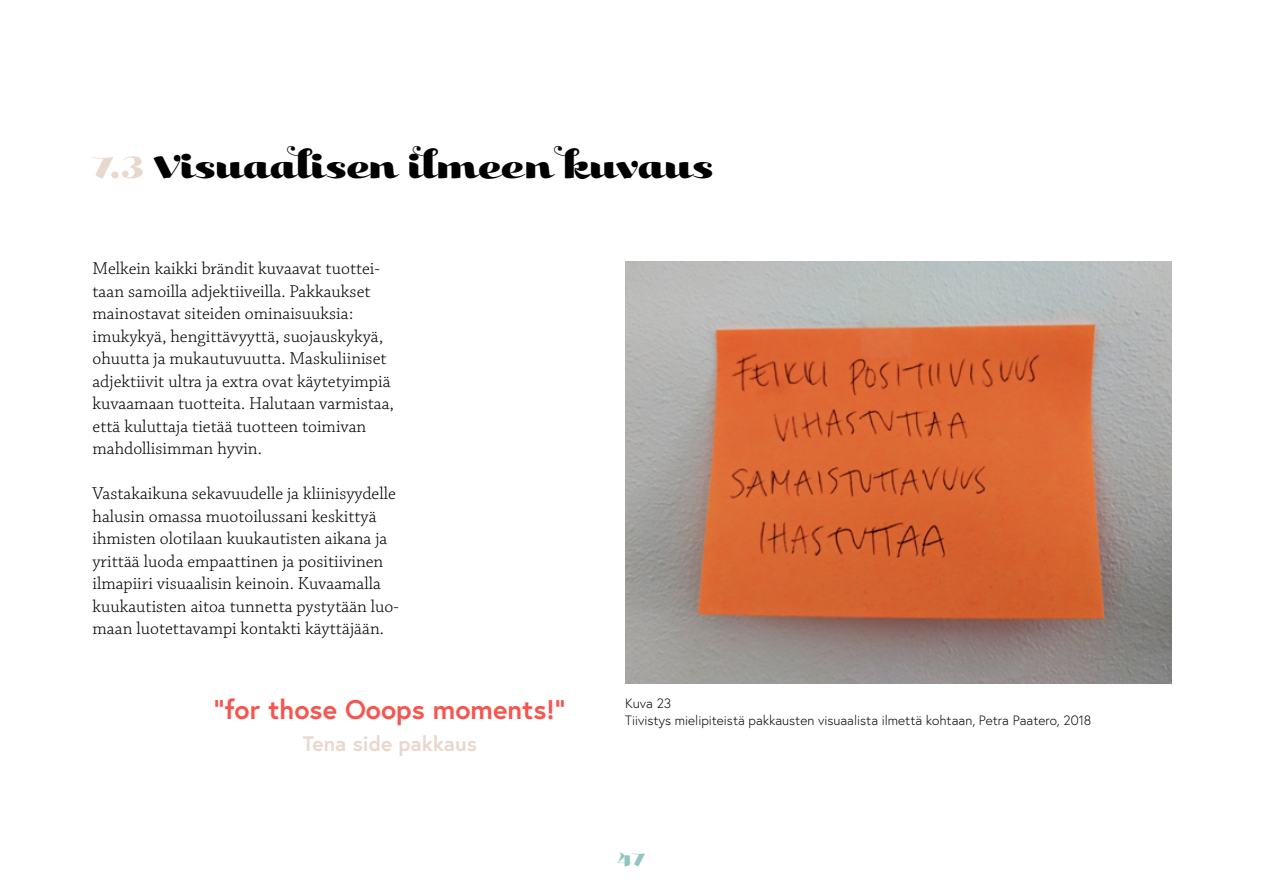
<style>
.page{position:relative;width:1263px;height:893px;background:#fff}
.page>*{position:absolute;margin:0;border:0;box-sizing:border-box;transform-origin:0 0}
.t1{font:37.5px "Kari Display Pro";color:#000}
.t2{font:700 27px "Europa";color:#f45750}
.t3{font:22.5px "Kari Display Pro";color:#91c5c0}
.t4{font:700 21px "Europa";color:#e9d8ce}
.t5{font:300 18px/22.5px "Chaparral Pro";color:#000}
.t6{font:300 13.5px/16.2px "Europa";color:#000}
.s1{color:#e9d8ce}
</style>
<div class="page">
<img style="left:625px;top:261px;width:546px;height:422px">
<h1 class="t1" style="left:93px;top:142px;width:622px"><span class="s1">7.3</span> Visuaalisen ilmeen kuvaus</h1>
<p class="t5" style="left:93px;top:258px;width:303px">Melkein kaikki brändit kuvaavat tuottei&shy;taan samoilla adjektiiveilla. Pakkaukset mainostavat siteiden ominaisuuksia: imukykyä, hengittävyyttä, suojauskykyä, ohuutta ja mukautuvuutta. Maskuliiniset adjektiivit ultra ja extra ovat käytetyimpiä kuvaamaan tuotteita. Halutaan varmistaa, että kuluttaja tietää tuotteen toimivan mahdollisimman hyvin.</p>
<p class="t5" style="left:93px;top:483px;width:308px">Vastakaikuna sekavuudelle ja kliinisyydelle halusin omassa muotoilussani keskittyä ihmisten olotilaan kuukautisten aikana ja yrittää luoda empaattinen ja positiivinen ilmapiiri visuaalisin keinoin. Kuvaamalla kuukautisten aitoa tunnetta pystytään luo&shy;maan luotettavampi kontakti käyttäjään.</p>
<h2 class="t2" style="left:214px;top:691px;width:353px">”for those Ooops moments!”</h2>
<p class="t4" style="left:303px;top:730px;width:176px">Tena side pakkaus</p>
<p class="t6" style="left:625px;top:695px;width:468px">Kuva 23<br>Tiivistys mielipiteistä pakkausten visuaalista ilmettä kohtaan, Petra Paatero, 2018</p>
<p class="t3" style="left:618px;top:845px;width:29px">47</p>
</div>
